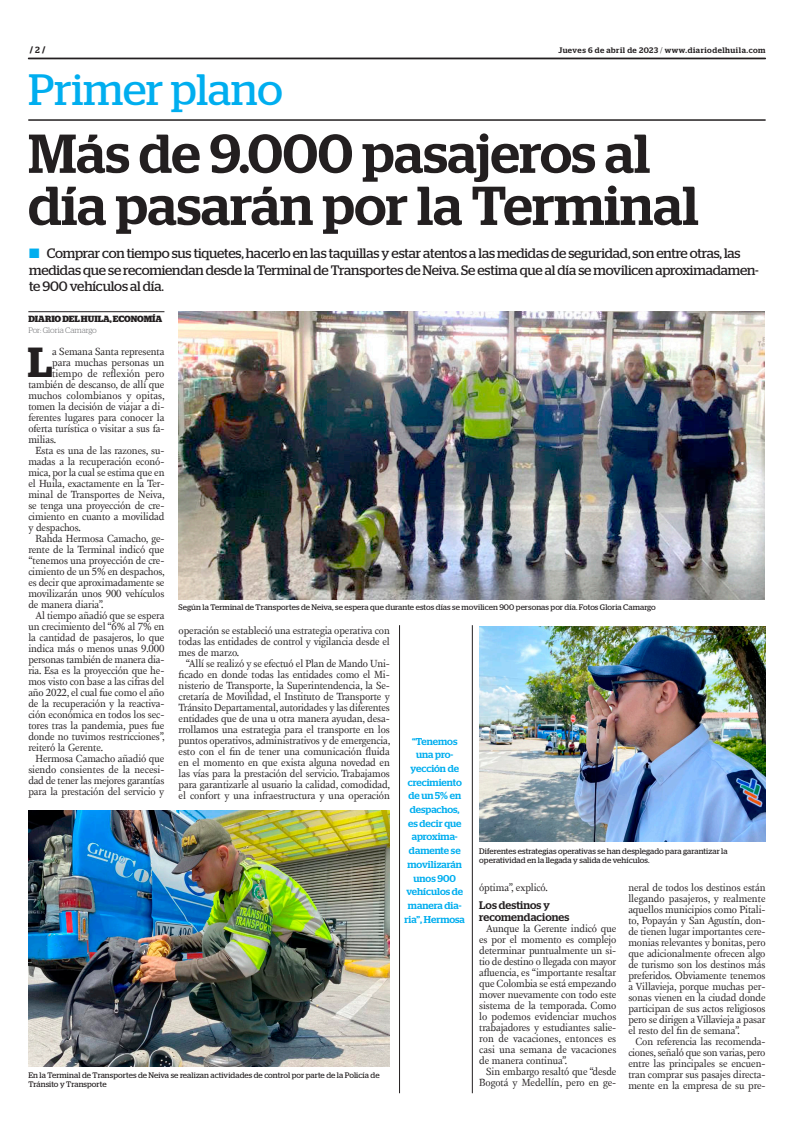
<style>
.page{position:relative;width:801px;height:1134px;background:#fff}
.page>*{position:absolute;margin:0;border:0;box-sizing:border-box;transform-origin:0 0}
.t1{font:500 54.7px/52.1px "Stag";color:#231f20}
.t2{font:43.9px "Stag";color:#00aeef}
.t3{font:600 42px "Stag";color:#231f20}
.t4{font:13.7px/16.5px "Stag";letter-spacing:-.01em;color:#231f20}
.t5{font:500 11px/12px "Stag";letter-spacing:.005em;color:#231f20}
.t6{font:10.6px/11px "New Fournier BP";letter-spacing:-.01em;color:#231f20;text-align:justify}
.t7{font:10.6px "New Fournier BP";letter-spacing:.01em;color:#231f20}
.t8{font:500 10px/13.7px "Stag";color:#00aeef;text-align:center}
.t9{font:700 9px "Stag";color:#231f20}
.t10{font:8px/9px "Stag";letter-spacing:.01em;color:#231f20}
.t11{font:500 8px "Stag";letter-spacing:.06em;color:#231f20}
.t12{font:300 8px "Stag";letter-spacing:-.005em;color:#6c6d70}
.s1{font-weight:500}
.s2{font-weight:300}
.s3{color:#00aeef}
</style>
<div class="page">
<svg style="left:28px;top:58px;width:737px;height:1px"></svg>
<hr style="left:28px;top:120px;width:737px;height:1px;background:#231f20">
<img style="left:179px;top:311px;width:585px;height:288px">
<img style="left:479px;top:627px;width:286px;height:215px">
<img style="left:28px;top:811px;width:362px;height:255px">
<hr style="left:28px;top:311px;width:136px;height:1px;background:#231f20">
<hr style="left:399px;top:625px;width:1px;height:468px;background:#231f20">
<hr style="left:472px;top:625px;width:1px;height:468px;background:#231f20">
<p class="t9" style="left:30px;top:45px;width:17px">/ <span class="s1">2</span> /</p>
<p class="t11" style="left:558px;top:45px;width:209px">Jueves 6 de abril de 2023 <span class="s2">/</span> www.diariodelhuila.com</p>
<h2 class="t2" style="left:28px;top:64px;width:256px">Primer plano</h2>
<h1 class="t1" style="left:28px;top:127px;width:672px">Más de 9.000 pasajeros al día pasarán por la Terminal</h1>
<p class="t4" style="left:29px;top:245px;width:731px"><span class="s3">■</span> Comprar con tiempo sus tiquetes, hacerlo en las taquillas y estar atentos a las medidas de seguridad, son entre otras, las medidas que se recomiendan desde la Terminal de Transportes de Neiva. Se estima que al día se movilicen aproximadamen&shy;te 900 vehículos al día.</p>
<p class="t9" style="left:28px;top:313px;width:135px">DIARIO DEL HUILA, ECONOMÍA</p>
<p class="t12" style="left:28px;top:326px;width:70px">Por: Gloria Camargo</p>
<h3 class="t3" style="left:28px;top:337px;width:26px">L</h3>
<p class="t6" style="left:52px;top:346px;width:114px">a Semana Santa representa</p>
<p class="t6" style="left:52px;top:357px;width:114px">para muchas personas un</p>
<p class="t7" style="left:52px;top:367px;width:114px">tiempo de reflexión pero</p>
<p class="t6" style="left:28px;top:379px;width:138px">también de descanso, de allí que</p>
<p class="t6" style="left:28px;top:390px;width:138px">muchos colombianos y opitas,</p>
<p class="t6" style="left:28px;top:401px;width:138px">tomen la decisión de viajar a di-</p>
<p class="t6" style="left:28px;top:412px;width:138px">ferentes lugares para conocer la</p>
<p class="t6" style="left:28px;top:423px;width:138px">oferta turística o visitar a sus fa-</p>
<p class="t6" style="left:28px;top:434px;width:29px">milias.</p>
<p class="t6" style="left:35px;top:445px;width:130px">Esta es una de las razones, su-</p>
<p class="t6" style="left:28px;top:456px;width:138px">madas a la recuperación econó-</p>
<p class="t6" style="left:28px;top:467px;width:138px">mica, por la cual se estima que en</p>
<p class="t6" style="left:28px;top:478px;width:138px">el Huila, exactamente en la Ter-</p>
<p class="t6" style="left:28px;top:489px;width:138px">minal de Transportes de Neiva,</p>
<p class="t6" style="left:28px;top:500px;width:138px">se tenga una proyección de cre-</p>
<p class="t6" style="left:28px;top:511px;width:138px">cimiento en cuanto a movilidad</p>
<p class="t6" style="left:28px;top:522px;width:54px">y despachos.</p>
<p class="t6" style="left:35px;top:533px;width:130px">Rahda Hermosa Camacho, ge-</p>
<p class="t6" style="left:28px;top:544px;width:138px">rente de la Terminal indicó que</p>
<p class="t6" style="left:28px;top:555px;width:138px">“tenemos una proyección de cre-</p>
<p class="t6" style="left:28px;top:566px;width:138px">cimiento de un 5% en despachos,</p>
<p class="t6" style="left:28px;top:577px;width:138px">es decir que aproximadamente se</p>
<p class="t6" style="left:28px;top:588px;width:137px">movilizarán unos 900 vehículos</p>
<p class="t6" style="left:28px;top:599px;width:77px">de manera diaria”.</p>
<p class="t6" style="left:35px;top:610px;width:130px">Al tiempo añadió que se espera</p>
<p class="t6" style="left:28px;top:621px;width:138px">un crecimiento del “6% al 7% en</p>
<p class="t6" style="left:28px;top:632px;width:138px">la cantidad de pasajeros, lo que</p>
<p class="t6" style="left:28px;top:643px;width:138px">indica más o menos unas 9.000</p>
<p class="t6" style="left:28px;top:654px;width:138px">personas también de manera dia-</p>
<p class="t6" style="left:28px;top:665px;width:138px">ria. Esa es la proyección que he-</p>
<p class="t6" style="left:28px;top:676px;width:138px">mos visto con base a las cifras del</p>
<p class="t6" style="left:28px;top:687px;width:138px">año 2022, el cual fue como el año</p>
<p class="t6" style="left:28px;top:698px;width:138px">de la recuperación y la reactiva-</p>
<p class="t6" style="left:28px;top:709px;width:138px">ción económica en todos los sec-</p>
<p class="t6" style="left:28px;top:720px;width:138px">tores tras la pandemia, pues fue</p>
<p class="t6" style="left:28px;top:731px;width:138px">donde no tuvimos restricciones”,</p>
<p class="t6" style="left:28px;top:742px;width:76px">reiteró la Gerente.</p>
<p class="t6" style="left:35px;top:753px;width:130px">Hermosa Camacho añadió que</p>
<p class="t6" style="left:28px;top:764px;width:138px">siendo consientes de la necesi-</p>
<p class="t6" style="left:28px;top:775px;width:138px">dad de tener las mejores garantías</p>
<p class="t6" style="left:28px;top:786px;width:138px">para la prestación del servicio y</p>
<p class="t10" style="left:179px;top:602px;width:479px">Según la Terminal de Transportes de Neiva, se espera que durante estos días se movilicen 900 personas por día. Fotos Gloria Camargo</p>
<p class="t6" style="left:179px;top:625px;width:213px">operación se estableció una estrategia operativa con todas las entidades de control y vigilancia desde el mes de marzo.</p>
<p class="t6" style="left:179px;top:658px;width:213px;text-indent:7px">“Allí se realizó y se efectuó el Plan de Mando Uni&shy;ficado en donde todas las entidades como el Mi&shy;nisterio de Transporte, la Superintendencia, la Se&shy;cretaría de Movilidad, el Instituto de Transporte y Tránsito Departamental, autoridades y las diferentes entidades que de una u otra manera ayudan, desa&shy;rrollamos una estrategia para el transporte en los puntos operativos, administrativos y de emergencia, esto con el fin de tener una comunicación fluida en el momento en que exista alguna novedad en las vías para la prestación del servicio. Trabajamos para garantizarle al usuario la calidad, comodidad, el confort y una infraestructura y una operación</p>
<p class="t8" style="left:404px;top:734px;width:62px">“Tenemos una pro&shy;yección de crecimiento de un 5% en despachos, es decir que aproxima&shy;damente se movilizarán unos 900 vehículos de manera dia&shy;ria”, Hermosa</p>
<p class="t10" style="left:479px;top:846px;width:250px">Diferentes estrategias operativas se han desplegado para garantizar la operatividad en la llegada y salida de vehículos.</p>
<p class="t6" style="left:628px;top:882px;width:139px">neral de todos los destinos están llegando pasajeros, y realmente aquellos municipios como Pitali&shy;to, Popayán y San Agustín, don&shy;de tienen lugar importantes cere&shy;monias relevantes y bonitas, pero que adicionalmente ofrecen algo de turismo son los destinos más preferidos. Obviamente tenemos a Villavieja, porque muchas per&shy;sonas vienen en la ciudad donde participan de sus actos religiosos pero se dirigen a Villavieja a pasar el resto del fin de semana”.</p>
<p class="t6" style="left:628px;top:1036px;width:139px;text-indent:7px">Con referencia las recomenda&shy;ciones, señaló que son varias, pero entre las principales se encuen&shy;tran comprar sus pasajes directa&shy;mente en la empresa de su pre-</p>
<p class="t6" style="left:479px;top:882px;width:70px">óptima”, explicó.</p>
<p class="t5" style="left:479px;top:899px;width:92px">Los destinos y recomendaciones</p>
<p class="t6" style="left:479px;top:923px;width:139px;text-indent:7px">Aunque la Gerente indicó que es por el momento es complejo determinar puntualmente un si&shy;tio de destino o llegada con mayor afluencia, es “importante resaltar que Colombia se está empezando mover nuevamente con todo este sistema de la temporada. Como lo podemos evidenciar muchos trabajadores y estudiantes salie&shy;ron de vacaciones, entonces es casi una semana de vacaciones de manera continua”.</p>
<p class="t6" style="left:479px;top:1066px;width:139px;text-align:right">Sin embargo resaltó que “desde<br>Bogotá y Medellín, pero en ge-</p>
<p class="t10" style="left:28px;top:1070px;width:353px">En la Terminal de Transportes de Neiva se realizan actividades de control por parte de la Policía de<br>Tránsito y Transporte</p>
</div>
